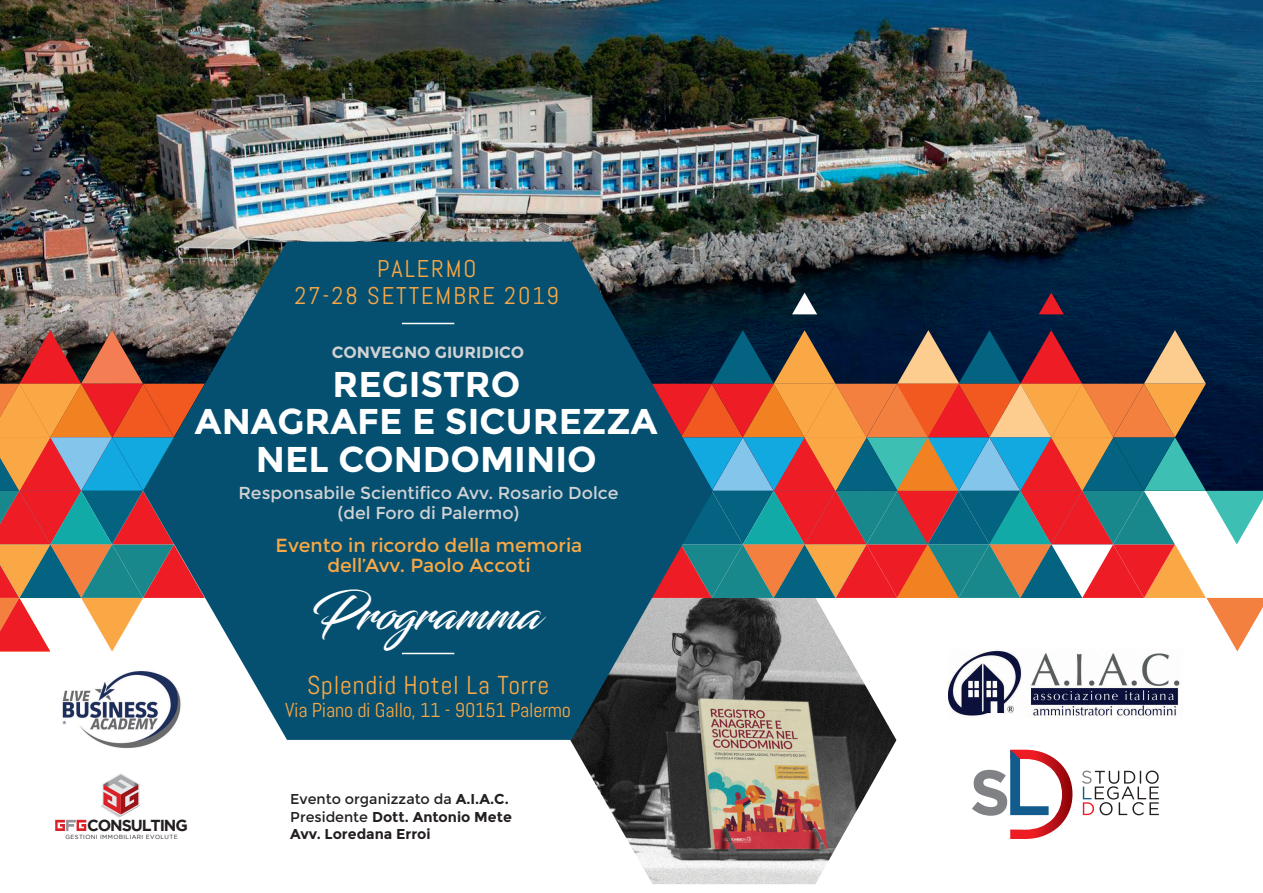
<style>
.page{position:relative;width:1263px;height:893px;background:#fff}
.page>*{position:absolute;margin:0;border:0;box-sizing:border-box;transform-origin:0 0}
.t1{font:46.95px "Blacksword";color:#fff}
.t2{font:700 35.85px/37.2px "Montserrat";color:#fff;text-align:center}
.t3{font:25.8px "Abel";letter-spacing:.03em;color:#faa845}
.t4{font:24.15px/27px "Abel";letter-spacing:.08em;color:#faa845;text-align:center}
.t5{font:20.1px "Abel";letter-spacing:-.01em;color:#faa845}
.t6{font:19.05px/19.8px "Montserrat";color:#faa845;text-align:center}
.t7{font:17.4px/20px "Montserrat";color:#d1d2d4;text-align:center}
.t8{font:700 16.2px "Montserrat";color:#d1d2d4}
.t9{font:700 15.9px "Gotham";letter-spacing:-.07em;color:#231f20}
.t10{font:700 14.25px/17.1px "Montserrat";color:#231f20}
.t11{font:6px "Gotham";letter-spacing:.065em;color:#231f20}
.s1{font-weight:400}
</style>
<div class="page">
<img style="left:0;top:0;width:1263px;height:330px">
<img style="left:570px;top:651px;width:326px;height:233px">
<svg style="left:0;top:330px;width:143px;height:321px;background:#ab7765"></svg>
<svg style="left:792px;top:293px;width:25px;height:21px"></svg>
<svg style="left:1039px;top:293px;width:25px;height:21px"></svg>
<svg style="left:713px;top:330px;width:550px;height:321px"></svg>
<svg style="left:972px;top:750px;width:100px;height:89px"></svg>
<svg style="left:1082px;top:771px;width:77px;height:44px"></svg>
<svg style="left:100px;top:773px;width:40px;height:45px"></svg>
<svg style="left:55px;top:820px;width:31px;height:11px"></svg>
<img style="left:948px;top:650px;width:235px;height:68px">
<img style="left:62px;top:671px;width:96px;height:78px">
<svg style="left:143px;top:242px;width:570px;height:498px;background:#255971"></svg>
<hr style="left:402px;top:653px;width:52px;height:1px;background:#fff">
<hr style="left:402px;top:323px;width:52px;height:1px;background:#fff">
<h3 class="t4" style="left:295px;top:255px;width:266px">PALERMO<br>27-28 SETTEMBRE 2019</h3>
<p class="t8" style="left:332px;top:343px;width:194px">CONVEGNO GIURIDICO</p>
<h2 class="t2" style="left:195px;top:366px;width:464px">REGISTRO<br>ANAGRAFE E SICUREZZA<br>NEL CONDOMINIO</h2>
<p class="t7" style="left:238px;top:483px;width:382px">Responsabile Scientifico Avv. Rosario Dolce (del Foro di Palermo)</p>
<h3 class="t6" style="left:276px;top:536px;width:308px">Evento in ricordo della memoria dell’Avv. Paolo Accoti</h3>
<h1 class="t1" style="left:311px;top:586px;width:231px">Programma</h1>
<p class="t9" style="left:87px;top:816px;width:102px">CONSULTING</p>
<p class="t11" style="left:65px;top:833px;width:114px">GESTIONI IMMOBILIARI EVOLUTE</p>
<h3 class="t3" style="left:307px;top:668px;width:243px">Splendid Hotel La Torre</h3>
<h3 class="t5" style="left:285px;top:697px;width:288px">Via Piano di Gallo, 11 - 90151 Palermo</h3>
<p class="t10" style="left:290px;top:791px;width:223px"><span class="s1">Evento organizzato da</span> A.I.A.C.<br><span class="s1">Presidente</span> Dott. Antonio Mete<br>Avv. Loredana Erroi</p>
</div>
